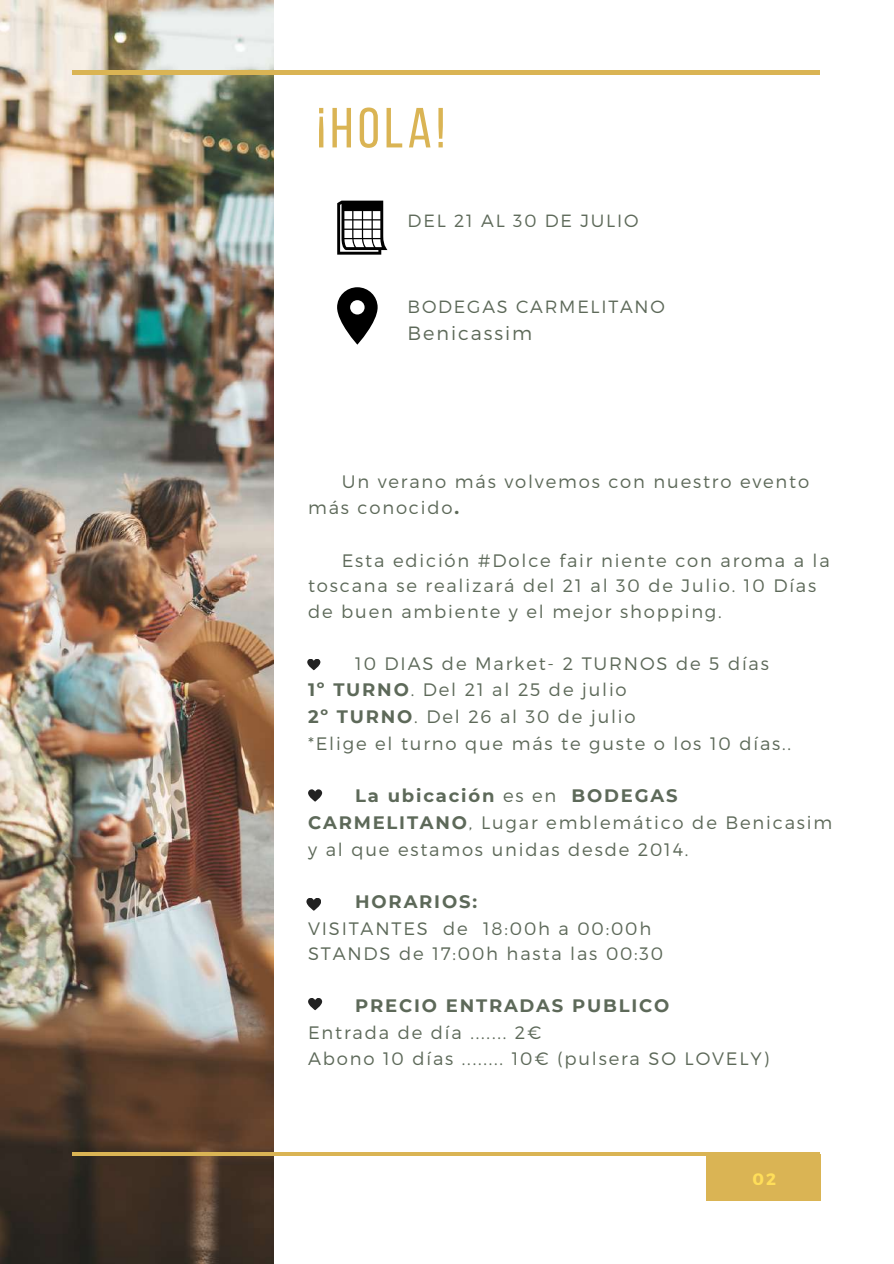
<style>
.page{position:relative;width:894px;height:1264px;background:#fff}
.page>*{position:absolute;margin:0;border:0;box-sizing:border-box;transform-origin:0 0}
.t1{font:56.4px "Bebas Neue";color:#dab454}
.t2{font:300 19.2px "Montserrat";letter-spacing:.1em;color:#5d6959}
.t3{font:300 18px/25.8px "Montserrat";letter-spacing:.1em;color:#5d6959}
.t4{font:700 18px "Montserrat";letter-spacing:.1em;color:#5d6959}
.t5{font:300 17.7px "Montserrat";letter-spacing:.1em;color:#5d6959}
.t6{font:700 16.5px "Montserrat";color:#ffde59}
.s1{font-weight:700}
</style>
<div class="page">
<img style="left:0;top:0;width:273px;height:1263px">
<hr style="left:72px;top:71px;width:747px;height:3px;background:#dab454">
<div style="left:705px;top:1154px;width:115px;height:46px;background:#dab454"></div>
<hr style="left:72px;top:1152px;width:747px;height:3px;background:#dab454">
<svg style="left:337px;top:201px;width:50px;height:54px"></svg>
<svg style="left:337px;top:287px;width:40px;height:57px"></svg>
<svg style="left:308px;top:998px;width:14px;height:12px"></svg>
<svg style="left:307px;top:659px;width:13px;height:11px"></svg>
<svg style="left:308px;top:789px;width:14px;height:12px"></svg>
<svg style="left:306px;top:898px;width:15px;height:12px"></svg>
<h1 class="t1" style="left:317px;top:105px;width:130px">¡Hola!</h1>
<p class="t5" style="left:407px;top:209px;width:232px">DEL 21 AL 30 DE JULIO</p>
<p class="t5" style="left:407px;top:295px;width:259px">BODEGAS CARMELITANO</p>
<p class="t2" style="left:407px;top:320px;width:126px">Benicassim</p>
<p class="t3" style="left:308px;top:467px;width:502px;text-indent:34px">Un verano más volvemos con nuestro evento más conocido<span class="s1">.</span></p>
<p class="t3" style="left:308px;top:546px;width:523px;text-indent:34px">Esta edición #Dolce fair niente con aroma a la toscana se realizará del 21 al 30 de Julio. 10 Días de buen ambiente y el mejor shopping.</p>
<p class="t3" style="left:308px;top:649px;width:484px;line-height:26.7px;text-indent:47px">10 DIAS de Market- 2 TURNOS de 5 días<br><span class="s1">1º TURNO</span>. Del 21 al 25 de julio<br><span class="s1">2º TURNO</span>. Del 26 al 30 de julio<br>*Elige el turno que más te guste o los 10 días..</p>
<p class="t3" style="left:308px;top:781px;width:525px;line-height:27px;text-indent:47px"><span class="s1">La ubicación</span> es en <span class="s1">BODEGAS<br>CARMELITANO</span>, Lugar emblemático de Benicasim y al que estamos unidas desde 2014.</p>
<p class="t4" style="left:355px;top:890px;width:123px">HORARIOS:</p>
<p class="t3" style="left:308px;top:914px;width:356px">VISITANTES de 18:00h a 00:00h<br>STANDS de 17:00h hasta las 00:30</p>
<p class="t4" style="left:355px;top:994px;width:315px">PRECIO ENTRADAS PUBLICO</p>
<p class="t3" style="left:308px;top:1019px;width:462px">Entrada de día ....... 2€<br>Abono 10 días ........ 10€ (pulsera SO LOVELY)</p>
<p class="t6" style="left:752px;top:1168px;width:25px">02</p>
</div>
